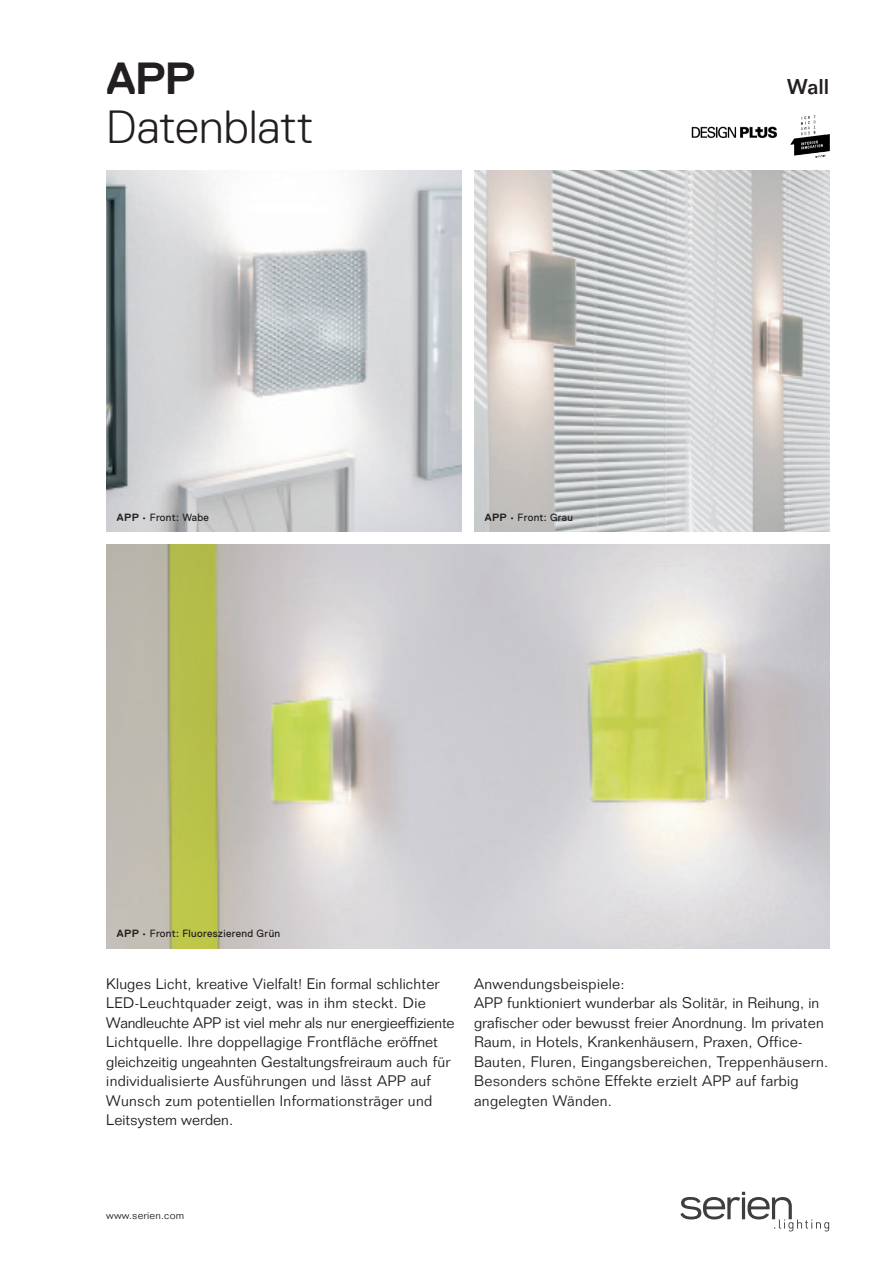
<style>
.page{position:relative;width:893px;height:1263px;background:#fff}
.page>*{position:absolute;margin:0;border:0;box-sizing:border-box;transform-origin:0 0}
.t1{font:300 46.5px "Replica Pro";letter-spacing:.01em;color:#231f20}
.t2{font:700 45px "Replica Pro";color:#231f20}
.t3{font:500 21px "Folio Std";color:#231f20}
.t4{font:300 15px/19.5px "Folio Std";letter-spacing:.02em;color:#231f20}
.t5{font:10.5px "Replica Pro";letter-spacing:.03em;color:#231f20}
.t6{font:300 10.5px "Folio Std";letter-spacing:.02em;color:#231f20}
.s1{font-weight:700}
</style>
<div class="page">
<svg style="left:680px;top:1192px;width:149px;height:39px"></svg>
<img style="left:474px;top:170px;width:355px;height:361px">
<img style="left:106px;top:170px;width:355px;height:361px">
<img style="left:106px;top:544px;width:723px;height:404px">
<img style="left:691px;top:126px;width:87px;height:13px">
<img style="left:791px;top:115px;width:38px;height:42px">
<h2 class="t2" style="left:107px;top:53px;width:90px">APP</h2>
<h1 class="t1" style="left:106px;top:101px;width:209px">Datenblatt</h1>
<p class="t5" style="left:117px;top:512px;width:94px"><span class="s1">APP</span> • Front: Wabe</p>
<p class="t5" style="left:485px;top:512px;width:90px"><span class="s1">APP</span> • Front: Grau</p>
<p class="t5" style="left:117px;top:927px;width:165px"><span class="s1">APP</span> • Front: Fluoreszierend Grün</p>
<p class="t5" style="left:117px;top:928px;width:159px"><span class="s1">CAVITY</span> Suspension S • schwa z</p>
<h3 class="t3" style="left:787px;top:74px;width:43px">Wall</h3>
<p class="t4" style="left:106px;top:974px;width:350px">Kluges Licht, kreative Vielfalt! Ein formal schlichter LED-Leuchtquader zeigt, was in ihm steckt. Die Wandleuchte APP ist viel mehr als nur energieeffiziente Lichtquelle. Ihre doppellagige Frontfläche eröffnet gleichzeitig ungeahnten Gestaltungsfreiraum auch für individualisierte Ausführungen und lässt APP auf Wunsch zum potentiellen Informationsträger und Leitsystem werden.</p>
<p class="t4" style="left:474px;top:974px;width:356px">Anwendungsbeispiele:<br>APP funktioniert wunderbar als Solitär, in Reihung, in grafischer oder bewusst freier Anordnung. Im privaten Raum, in Hotels, Krankenhäusern, Praxen, Office-Bauten, Fluren, Eingangsbereichen, Treppenhäusern.<br>Besonders schöne Effekte erzielt APP auf farbig angelegten Wänden.</p>
<p class="t6" style="left:106px;top:1209px;width:79px">www.serien.com</p>
</div>
